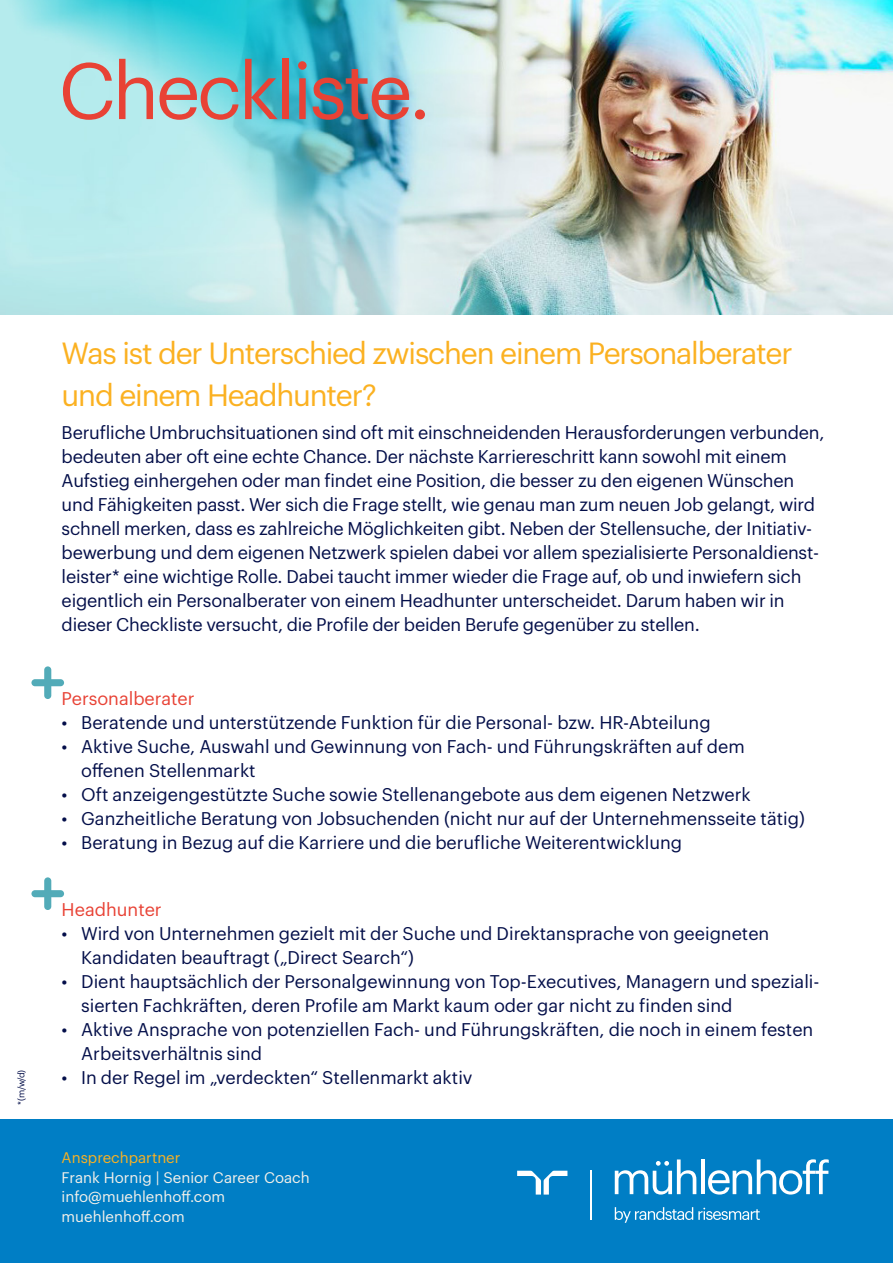
<style>
.page{position:relative;width:893px;height:1263px;background:#fff}
.page>*{position:absolute;margin:0;border:0;box-sizing:border-box;transform-origin:0 0}
.t1{font:78px "Graphik LCG";letter-spacing:-.04em;color:#e84235}
.t2{font:30px/42px "Graphik LCG";letter-spacing:-.04em;color:#fbb121}
.t3{font:18px/24px "Graphik LCG";letter-spacing:-.01em;color:#030e49}
.t4{font:18px "Graphik LCG";color:#e84235}
.t5{font:15px/19.5px "Graphik LCG";color:#f4f1ea}
.t6{font:15px "Graphik LCG";color:#fbb121}
.t7{font:9px "Graphik LCG";color:#030e49}
</style>
<div class="page">
<div style="left:0;top:1119px;width:893px;height:144px;background:#007ec5"></div>
<svg style="left:517px;top:1171px;width:50px;height:23px"></svg>
<svg style="left:615px;top:1159px;width:81px;height:35px"></svg>
<hr style="left:701px;top:1159px;width:4px;height:35px;background:#fff">
<svg style="left:708px;top:1159px;width:121px;height:35px"></svg>
<hr style="left:590px;top:1171px;width:1px;height:49px;background:#fff">
<svg style="left:615px;top:1207px;width:145px;height:16px"></svg>
<img style="left:0;top:0;width:893px;height:314px">
<svg style="left:31px;top:666px;width:33px;height:33px"></svg>
<svg style="left:31px;top:877px;width:33px;height:33px"></svg>
<h1 class="t1" style="left:59px;top:32px;width:374px">Checkliste.</h1>
<p class="t7" style="left:14px;top:1105px;width:36px;rotate:-90deg">* (m/w/d)</p>
<h2 class="t2" style="left:62px;top:329px;width:733px">Was ist der Unterschied zwischen einem Personalberater und einem Headhunter?</h2>
<p class="t3" style="left:62px;top:419px;width:764px">Berufliche Umbruchsituationen sind oft mit einschneidenden Herausforderungen verbunden, bedeuten aber oft eine echte Chance. Der nächste Karriereschritt kann sowohl mit einem Aufstieg einhergehen oder man findet eine Position, die besser zu den eigenen Wünschen und Fähigkeiten passt. Wer sich die Frage stellt, wie genau man zum neuen Job gelangt, wird schnell merken, dass es zahlreiche Möglichkeiten gibt. Neben der Stellensuche, der Initiativ&shy;bewerbung und dem eigenen Netzwerk spielen dabei vor allem spezialisierte Personaldienst&shy;leister* eine wichtige Rolle. Dabei taucht immer wieder die Frage auf, ob und inwiefern sich eigentlich ein Personalberater von einem Headhunter unterscheidet. Darum haben wir in dieser Checkliste versucht, die Profile der beiden Berufe gegenüber zu stellen.</p>
<p class="t4" style="left:62px;top:685px;width:134px">Personalberater</p>
<p class="t3" style="left:62px;top:709px;width:650px">• Beratende und unterstützende Funktion für die Personal- bzw. HR-Abteilung</p>
<p class="t3" style="left:81px;top:733px;width:665px;text-indent:-19px">• Aktive Suche, Auswahl und Gewinnung von Fach- und Führungskräften auf dem offenen Stellenmarkt</p>
<p class="t3" style="left:62px;top:781px;width:691px">• Oft anzeigengestützte Suche sowie Stellenangebote aus dem eigenen Netzwerk</p>
<p class="t3" style="left:62px;top:805px;width:745px">• Ganzheitliche Beratung von Jobsuchenden (nicht nur auf der Unternehmensseite tätig)</p>
<p class="t3" style="left:62px;top:829px;width:622px">• Beratung in Bezug auf die Karriere und die berufliche Weiterentwicklung</p>
<p class="t4" style="left:62px;top:896px;width:102px">Headhunter</p>
<p class="t3" style="left:81px;top:920px;width:690px;text-indent:-19px">• Wird von Unternehmen gezielt mit der Suche und Direktansprache von geeigneten<br>Kandidaten beauftragt („Direct Search“)</p>
<p class="t3" style="left:81px;top:968px;width:740px;text-indent:-19px">• Dient hauptsächlich der Personalgewinnung von Top-Executives, Managern und speziali&shy;sierten Fachkräften, deren Profile am Markt kaum oder gar nicht zu finden sind</p>
<p class="t3" style="left:81px;top:1016px;width:734px;text-indent:-19px">• Aktive Ansprache von potenziellen Fach- und Führungskräften, die noch in einem festen<br>Arbeitsverhältnis sind</p>
<p class="t3" style="left:62px;top:1064px;width:412px">• In der Regel im „verdeckten“ Stellenmarkt aktiv</p>
<p class="t6" style="left:62px;top:1146px;width:120px">Ansprechpartner</p>
<p class="t5" style="left:62px;top:1166px;width:250px">Frank Hornig | Senior Career Coach info@muehlenhoff.com muehlenhoff.com</p>
</div>
